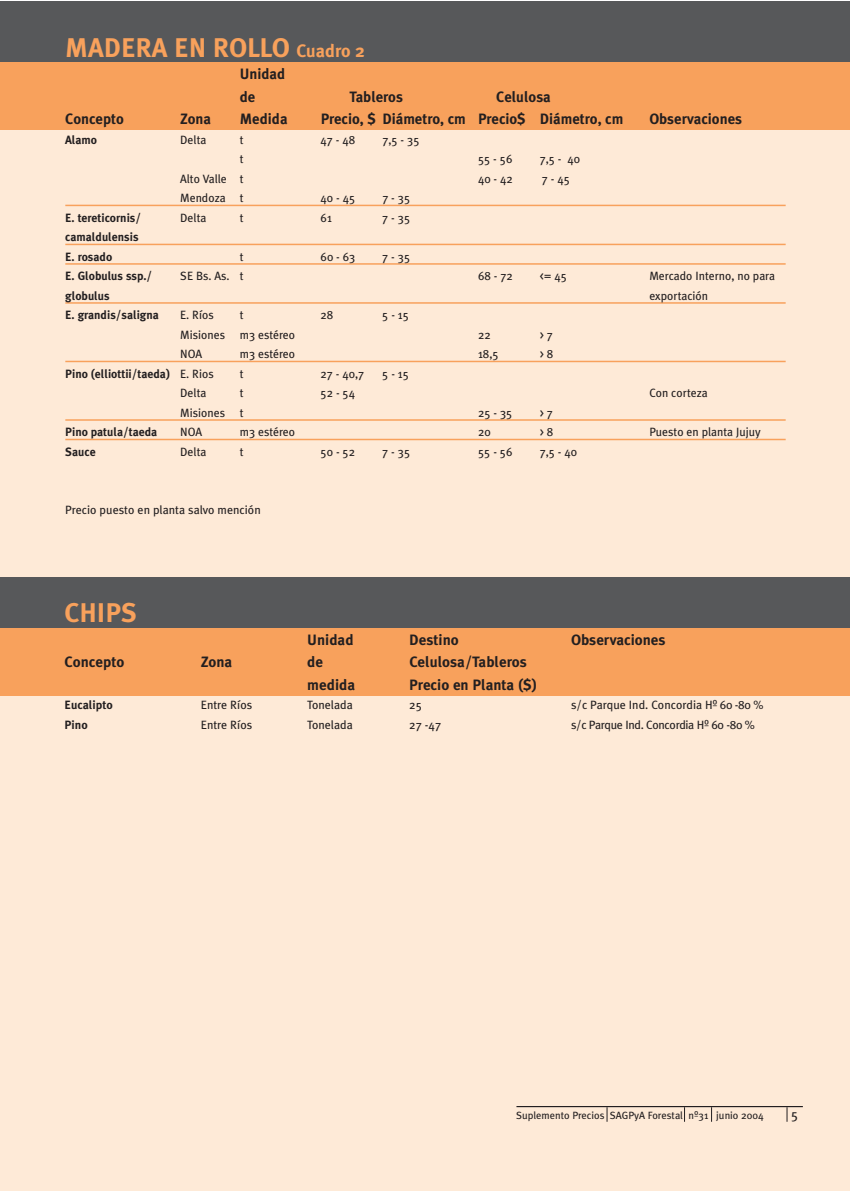
<style>
.page{position:relative;width:851px;height:1191px;background:#fff}
.page>*{position:absolute;margin:0;border:0;box-sizing:border-box;transform-origin:0 0}
.t1{font:700 27px "Meta Plus";color:#f8a15c}
.t2{font:700 15px/22.5px "Meta Plus";color:#231f20}
.t3{font:13.5px "Meta Plus";color:#231f20}
.t4{font:12px "Meta Plus";color:#231f20}
.t5{font:700 12px/19.5px "Meta Plus";color:#231f20}
.t6{font:12px "Meta Plus";letter-spacing:-.025em;color:#231f20}
.t7{font:12px "Meta Plus Book Caps";color:#231f20}
.t8{font:10.5px "Meta Plus";color:#231f20}
.s1{font-size:18px}
.s2{font-family:"Meta Plus Book Caps"}
.s3{font-family:"Meta Plus"}
.s4{font-weight:400}
</style>
<div class="page">
<div style="left:0;top:1px;width:849px;height:1190px;background:#feead7"></div>
<div style="left:0;top:1px;width:849px;height:78px;background:#57585a"></div>
<div style="left:0;top:63px;width:849px;height:67px;background:#f8a15c"></div>
<hr style="left:65px;top:205px;width:720px;height:1px;background:#f8a15c">
<hr style="left:65px;top:244px;width:720px;height:1px;background:#f8a15c">
<hr style="left:65px;top:263px;width:720px;height:2px;background:#f8a15c">
<hr style="left:65px;top:302px;width:720px;height:2px;background:#f8a15c">
<hr style="left:65px;top:361px;width:720px;height:1px;background:#f8a15c">
<hr style="left:65px;top:419px;width:720px;height:2px;background:#f8a15c">
<hr style="left:65px;top:439px;width:720px;height:1px;background:#f8a15c">
<hr style="left:516px;top:1106px;width:286px;height:1px;background:#231f20">
<svg style="left:786px;top:1107px;width:1px;height:14px"></svg>
<svg style="left:711px;top:1107px;width:1px;height:14px"></svg>
<svg style="left:684px;top:1107px;width:1px;height:14px"></svg>
<svg style="left:606px;top:1107px;width:1px;height:14px"></svg>
<div style="left:0;top:577px;width:849px;height:69px;background:#57585a"></div>
<div style="left:0;top:628px;width:849px;height:68px;background:#f8a15c"></div>
<h1 class="t1" style="left:65px;top:31px;width:301px">MADERA EN ROLLO <span class="s1">Cuadro 2</span></h1>
<p class="t2" style="left:240px;top:63px;width:47px">Unidad de</p>
<p class="t2" style="left:349px;top:85px;width:55px">Tableros</p>
<p class="t2" style="left:496px;top:85px;width:56px">Celulosa</p>
<p class="t2" style="left:65px;top:108px;width:60px">Concepto</p>
<p class="t2" style="left:180px;top:108px;width:32px">Zona</p>
<p class="t2" style="left:240px;top:108px;width:49px">Medida</p>
<p class="t2" style="left:320px;top:108px;width:304px">Precio, $ Diámetro, cm Precio$ Diámetro, cm</p>
<p class="t2" style="left:649px;top:108px;width:94px">Observaciones</p>
<p class="t5" style="left:65px;top:130px;width:33px">Alamo</p>
<p class="t4" style="left:180px;top:132px;width:28px">Delta</p>
<p class="t4" style="left:240px;top:132px;width:5px">t</p>
<p class="t4" style="left:320px;top:132px;width:36px">47 - 48</p>
<p class="t4" style="left:382px;top:132px;width:39px">7,5 - 35</p>
<p class="t4" style="left:240px;top:152px;width:5px">t</p>
<p class="t4" style="left:478px;top:152px;width:36px">55 - 56</p>
<p class="t4" style="left:539px;top:152px;width:42px">7,5 - 40</p>
<p class="t4" style="left:180px;top:171px;width:65px">Alto Valle t</p>
<p class="t4" style="left:478px;top:171px;width:36px">40 - 42</p>
<p class="t4" style="left:542px;top:171px;width:29px">7 - 45</p>
<p class="t4" style="left:180px;top:191px;width:65px">Mendoza t</p>
<p class="t4" style="left:320px;top:191px;width:36px">40 - 45</p>
<p class="t4" style="left:382px;top:191px;width:29px">7 - 35</p>
<p class="t5" style="left:65px;top:208px;width:77px">E. tereticornis/</p>
<p class="t4" style="left:180px;top:210px;width:28px">Delta</p>
<p class="t4" style="left:240px;top:210px;width:5px">t</p>
<p class="t4" style="left:320px;top:210px;width:13px">61</p>
<p class="t4" style="left:382px;top:210px;width:29px">7 - 35</p>
<p class="t5" style="left:65px;top:227px;width:75px">camaldulensis<br>E. rosado</p>
<p class="t4" style="left:240px;top:249px;width:5px">t</p>
<p class="t4" style="left:320px;top:249px;width:36px">60 - 63</p>
<p class="t4" style="left:382px;top:249px;width:29px">7 - 35</p>
<p class="t5" style="left:65px;top:266px;width:88px">E. Globulus ssp./</p>
<p class="t4" style="left:180px;top:269px;width:65px">SE Bs. As. t</p>
<p class="t4" style="left:478px;top:269px;width:36px">68 - 72</p>
<p class="t4" style="left:539px;top:269px;width:29px"><span class="s2">&lt;</span>= 45</p>
<p class="t4" style="left:649px;top:269px;width:127px">Mercado Interno, no para</p>
<p class="t5" style="left:65px;top:286px;width:46px">globulus</p>
<p class="t4" style="left:649px;top:288px;width:60px">exportación</p>
<p class="t5" style="left:65px;top:305px;width:95px">E. grandis/saligna</p>
<p class="t4" style="left:180px;top:308px;width:35px">E. Ríos</p>
<p class="t4" style="left:240px;top:308px;width:5px">t</p>
<p class="t4" style="left:320px;top:308px;width:14px">28</p>
<p class="t4" style="left:382px;top:308px;width:28px">5 - 15</p>
<p class="t4" style="left:180px;top:327px;width:116px">Misiones m3 estéreo</p>
<p class="t4" style="left:478px;top:327px;width:14px">22</p>
<p class="t7" style="left:539px;top:327px;width:15px">&gt;<span class="s3">7</span></p>
<p class="t4" style="left:180px;top:347px;width:23px">NOA</p>
<p class="t4" style="left:240px;top:347px;width:57px">m3 estéreo</p>
<p class="t4" style="left:478px;top:347px;width:22px">18,5</p>
<p class="t7" style="left:539px;top:347px;width:15px">&gt;<span class="s3">8</span></p>
<p class="t5" style="left:65px;top:364px;width:150px">Pino (elliottii/taeda) <span class="s4">E. Rios</span></p>
<p class="t4" style="left:240px;top:366px;width:5px">t</p>
<p class="t4" style="left:320px;top:366px;width:45px">27 - 40,7</p>
<p class="t4" style="left:382px;top:366px;width:28px">5 - 15</p>
<p class="t4" style="left:180px;top:386px;width:28px">Delta</p>
<p class="t4" style="left:240px;top:386px;width:5px">t</p>
<p class="t4" style="left:320px;top:386px;width:36px">52 - 54</p>
<p class="t4" style="left:649px;top:386px;width:60px">Con corteza</p>
<p class="t4" style="left:180px;top:405px;width:65px">Misiones t</p>
<p class="t4" style="left:478px;top:405px;width:36px">25 - 35</p>
<p class="t7" style="left:539px;top:405px;width:15px">&gt;<span class="s3">7</span></p>
<p class="t5" style="left:65px;top:422px;width:93px">Pino patula/taeda</p>
<p class="t4" style="left:180px;top:425px;width:23px">NOA</p>
<p class="t4" style="left:240px;top:425px;width:57px">m3 estéreo</p>
<p class="t4" style="left:478px;top:425px;width:14px">20</p>
<p class="t7" style="left:539px;top:425px;width:15px">&gt;<span class="s3">8</span></p>
<p class="t4" style="left:649px;top:425px;width:113px">Puesto en planta Jujuy</p>
<p class="t5" style="left:65px;top:442px;width:32px">Sauce</p>
<p class="t4" style="left:180px;top:444px;width:28px">Delta</p>
<p class="t4" style="left:240px;top:444px;width:5px">t</p>
<p class="t4" style="left:320px;top:444px;width:36px">50 - 52</p>
<p class="t4" style="left:382px;top:444px;width:29px">7 - 35</p>
<p class="t4" style="left:478px;top:444px;width:36px">55 - 56</p>
<p class="t4" style="left:539px;top:444px;width:39px">7,5 - 40</p>
<p class="t4" style="left:65px;top:503px;width:197px">Precio puesto en planta salvo mención</p>
<h1 class="t1" style="left:65px;top:597px;width:74px">CHIPS</h1>
<p class="t2" style="left:307px;top:628px;width:48px">Unidad</p>
<p class="t2" style="left:409px;top:628px;width:51px">Destino</p>
<p class="t2" style="left:571px;top:628px;width:96px">Observaciones</p>
<p class="t2" style="left:65px;top:651px;width:61px">Concepto</p>
<p class="t2" style="left:201px;top:651px;width:33px">Zona</p>
<p class="t2" style="left:307px;top:651px;width:17px">de</p>
<p class="t2" style="left:409px;top:651px;width:119px">Celulosa/Tableros</p>
<p class="t2" style="left:307px;top:673px;width:49px">medida</p>
<p class="t2" style="left:409px;top:673px;width:129px">Precio en Planta ($)</p>
<p class="t5" style="left:65px;top:695px;width:49px">Eucalipto</p>
<p class="t4" style="left:201px;top:698px;width:53px">Entre Ríos</p>
<p class="t4" style="left:307px;top:698px;width:47px">Tonelada</p>
<p class="t4" style="left:409px;top:698px;width:14px">25</p>
<p class="t4" style="left:571px;top:698px;width:194px">s/c Parque Ind. Concordia Hº 60 -80 %</p>
<p class="t5" style="left:65px;top:715px;width:25px">Pino</p>
<p class="t4" style="left:201px;top:717px;width:53px">Entre Ríos</p>
<p class="t4" style="left:307px;top:717px;width:47px">Tonelada</p>
<p class="t4" style="left:409px;top:717px;width:33px">27 -47</p>
<p class="t6" style="left:571px;top:717px;width:185px">s/c Parque Ind. Concordia Hº 60 -80 %</p>
<p class="t8" style="left:516px;top:1109px;width:249px">Suplemento Precios SAGPyA Forestal nº31 junio 2004</p>
<p class="t3" style="left:790px;top:1106px;width:9px">5</p>
</div>
